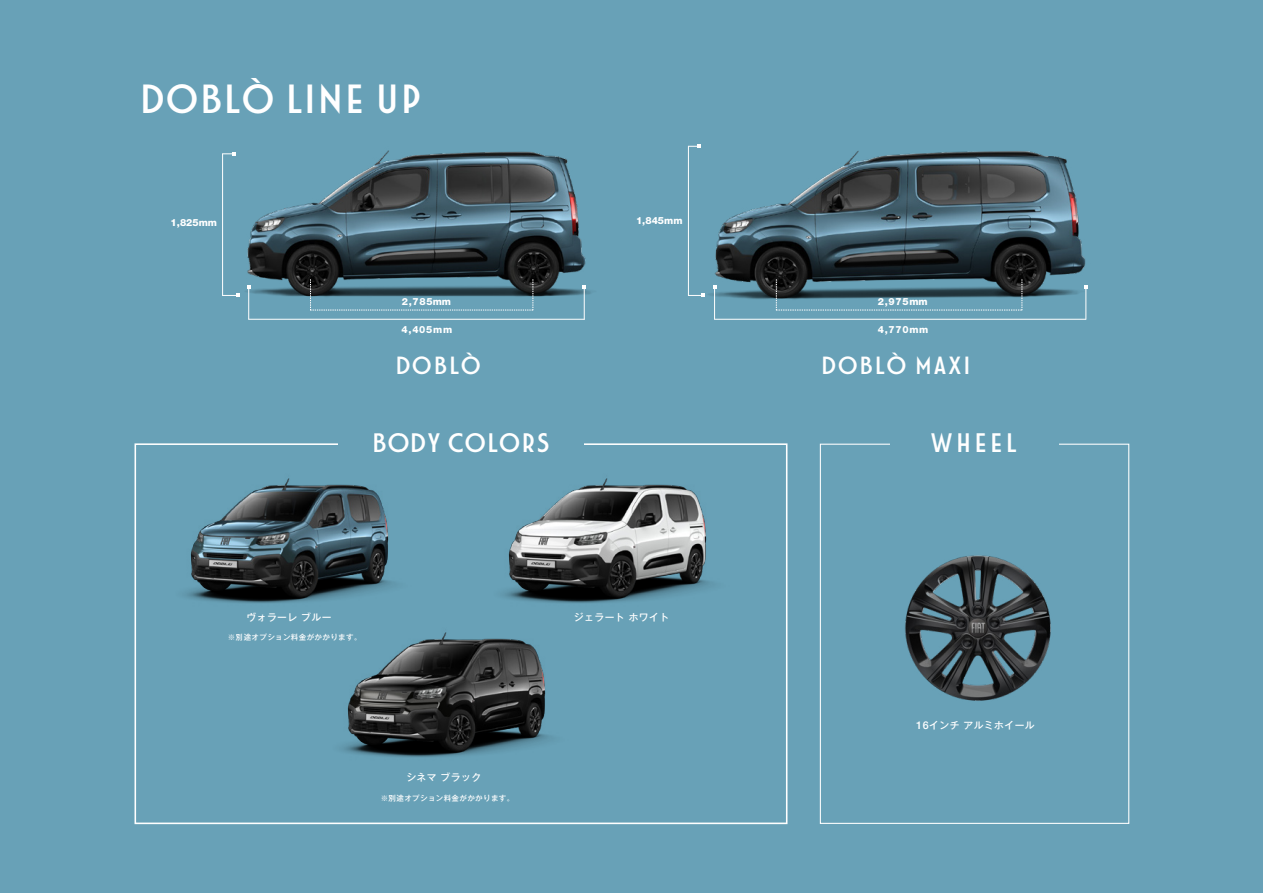
<style>
.page{position:relative;width:1263px;height:893px;background:#68a1b7}
.page>*{position:absolute;margin:0;border:0;box-sizing:border-box;transform-origin:0 0}
.t1{font:43.8px "FIATADVERT01 A";color:#fff}
.t2{font:28.8px "FIATADVERT01 A";color:#fff}
.t3{font:26.7px "FIATADVERT01 A";letter-spacing:.03em;color:#fff}
.t4{font:800 9.9px "Helvetica Neue LT Std";letter-spacing:.07em;color:#fff}
.t5{font:500 9.75px "Gothic MB101 Pro";letter-spacing:.05em;color:#fff}
.t6{font:500 7.5px "Gothic MB101 Pro";letter-spacing:.05em;color:#fff}
.s1{font-family:"Helvetica Neue LT Std";font-size:10.8px}
</style>
<div class="page">
<img style="left:223px;top:150px;width:368px;height:169px">
<hr style="left:248px;top:319px;width:337px;height:1px;background:#fff">
<hr style="left:248px;top:287px;width:1px;height:32px;background:#fff">
<hr style="left:584px;top:287px;width:1px;height:33px;background:#fff">
<svg style="left:310px;top:279px;width:224px;height:32px"></svg>
<svg style="left:222px;top:152px;width:13px;height:4px"></svg>
<svg style="left:223px;top:294px;width:16px;height:3px"></svg>
<hr style="left:222px;top:154px;width:1px;height:142px;background:#fff">
<img style="left:701px;top:151px;width:387px;height:169px">
<img style="left:905px;top:555px;width:146px;height:146px">
<div style="left:820px;top:444px;width:309px;height:380px;border:1px solid #fff"></div>
<div style="left:890px;top:425px;width:169px;height:42px;background:#68a1b7"></div>
<hr style="left:714px;top:319px;width:372px;height:1px;background:#fff">
<hr style="left:714px;top:287px;width:1px;height:32px;background:#fff">
<hr style="left:1085px;top:287px;width:1px;height:33px;background:#fff">
<svg style="left:776px;top:279px;width:247px;height:32px"></svg>
<svg style="left:688px;top:144px;width:13px;height:4px"></svg>
<svg style="left:689px;top:294px;width:16px;height:3px"></svg>
<hr style="left:688px;top:146px;width:1px;height:150px;background:#fff">
<img style="left:134px;top:443px;width:259px;height:194px">
<img style="left:508px;top:443px;width:277px;height:158px">
<img style="left:241px;top:587px;width:383px;height:170px">
<h1 class="t1" style="left:139px;top:78px;width:284px">DOBLÒ LINE UP</h1>
<p class="t4" style="left:171px;top:217px;width:48px">1,825mm</p>
<p class="t4" style="left:636px;top:215px;width:48px">1,845mm</p>
<p class="t4" style="left:402px;top:296px;width:51px">2,785mm</p>
<p class="t4" style="left:878px;top:296px;width:52px">2,975mm</p>
<p class="t4" style="left:401px;top:324px;width:52px">4,405mm</p>
<p class="t4" style="left:878px;top:324px;width:52px">4,770mm</p>
<h3 class="t3" style="left:395px;top:352px;width:88px">DOBLò</h3>
<h3 class="t3" style="left:820px;top:352px;width:152px">DOBLò MAXI</h3>
<h2 class="t2" style="left:371px;top:429px;width:181px">BODY COLORS</h2>
<p class="t5" style="left:247px;top:609px;width:87px">ヴォラーレブルー</p>
<p class="t6" style="left:228px;top:631px;width:135px">※別途オプション料金がかかります。</p>
<p class="t5" style="left:406px;top:769px;width:76px">シネマブラック</p>
<p class="t6" style="left:381px;top:792px;width:135px">※別途オプション料金がかかります。</p>
<p class="t5" style="left:574px;top:609px;width:97px">ジェラートホワイト</p>
<h2 class="t2" style="left:930px;top:429px;width:89px">WHEEL</h2>
<p class="t5" style="left:916px;top:717px;width:120px"><span class="s1">16</span>インチアルミホイール</p>
</div>
